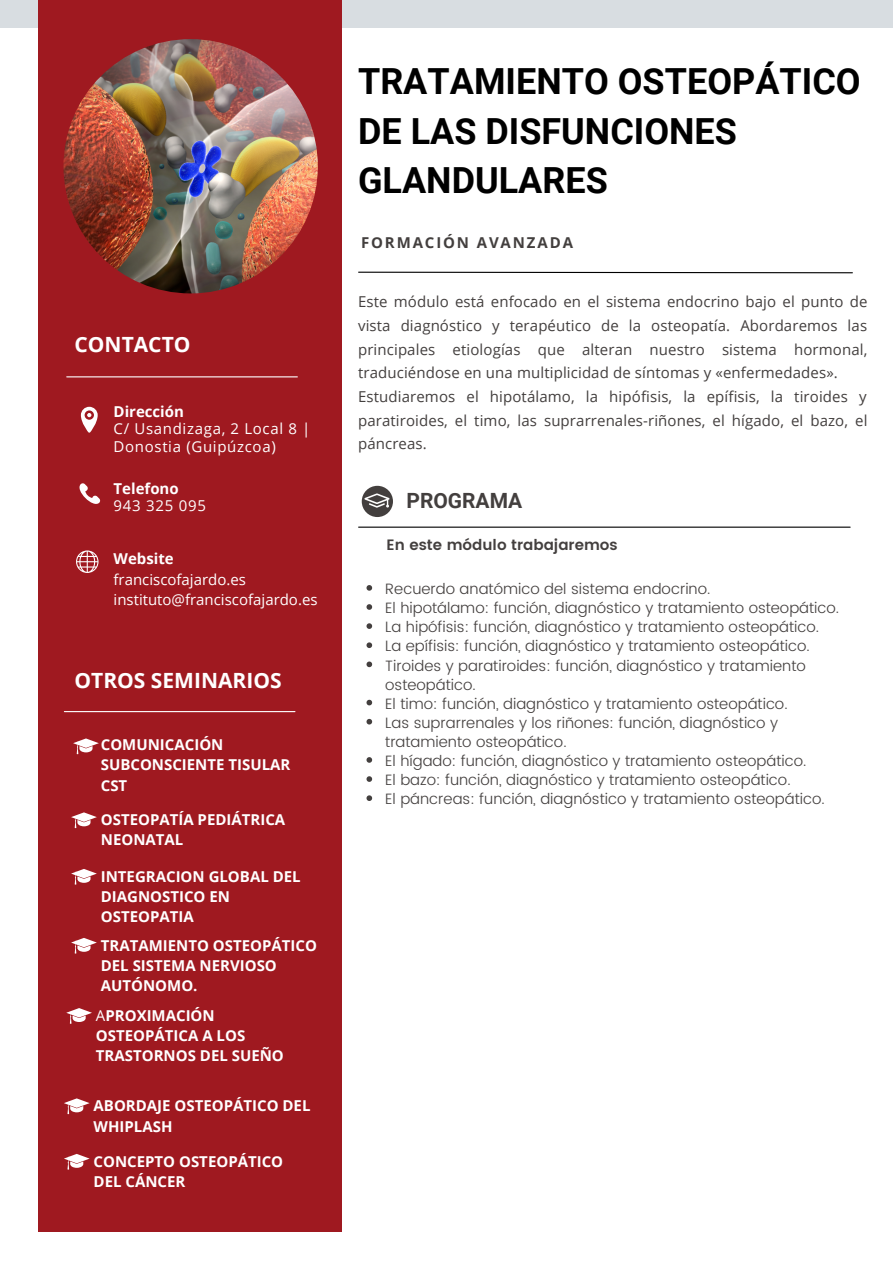
<style>
.page{position:relative;width:893px;height:1264px;background:#fff}
.page>*{position:absolute;margin:0;border:0;box-sizing:border-box;transform-origin:0 0}
.t1{font:700 36px/49.5px "Roboto";color:#000}
.t2{font:700 21px "Open Sans";color:#fff}
.t3{font:700 21px "Roboto";color:#433f3e}
.t4{font:300 15px/19px "Poppins";color:#433f3e}
.t5{font:15px/23.5px "Open Sans";letter-spacing:.01em;color:#433f3e}
.t6{font:700 15px/20.2px "Open Sans";color:#fff}
.t7{font:15px/20.2px "Open Sans";color:#fff}
.t8{font:15px/18px "Open Sans";letter-spacing:.045em;color:#fff}
.t9{font:600 15px "Poppins";color:#433f3e}
.t10{font:700 15px "Open Sans";letter-spacing:.125em;color:#433f3e}
.t11{font:15px "Open Sans";letter-spacing:.05em;color:#fff}
.s1{font-weight:400}
</style>
<div class="page">
<div style="left:0;top:0;width:892px;height:27px;background:#d8dde1"></div>
<div style="left:38px;top:0;width:303px;height:1231px;background:#9f1920"></div>
<img style="left:63px;top:39px;width:255px;height:254px;border-radius:50%">
<hr style="left:358px;top:526px;width:492px;height:1px;background:#000">
<div style="left:362px;top:486px;width:31px;height:31px;background:#433f3e;border-radius:50%"></div>
<svg style="left:364px;top:493px;width:25px;height:14px"></svg>
<svg style="left:366px;top:585px;width:6px;height:5px"></svg>
<svg style="left:366px;top:604px;width:6px;height:6px"></svg>
<svg style="left:366px;top:623px;width:6px;height:6px"></svg>
<svg style="left:366px;top:642px;width:6px;height:6px"></svg>
<svg style="left:366px;top:661px;width:6px;height:6px"></svg>
<svg style="left:366px;top:699px;width:6px;height:6px"></svg>
<svg style="left:366px;top:719px;width:6px;height:5px"></svg>
<svg style="left:366px;top:757px;width:6px;height:5px"></svg>
<svg style="left:366px;top:776px;width:6px;height:5px"></svg>
<svg style="left:366px;top:795px;width:6px;height:6px"></svg>
<svg style="left:358px;top:271px;width:495px;height:3px"></svg>
<hr style="left:67px;top:376px;width:230px;height:1px;background:#fff">
<svg style="left:79px;top:483px;width:21px;height:21px"></svg>
<svg style="left:81px;top:407px;width:17px;height:25px"></svg>
<svg style="left:76px;top:550px;width:22px;height:23px"></svg>
<hr style="left:64px;top:711px;width:231px;height:1px;background:#fff">
<svg style="left:73px;top:738px;width:26px;height:16px"></svg>
<svg style="left:71px;top:812px;width:26px;height:16px"></svg>
<svg style="left:71px;top:869px;width:26px;height:15px"></svg>
<svg style="left:71px;top:938px;width:26px;height:15px"></svg>
<svg style="left:66px;top:1008px;width:26px;height:15px"></svg>
<svg style="left:64px;top:1098px;width:26px;height:16px"></svg>
<svg style="left:64px;top:1154px;width:26px;height:15px"></svg>
<h2 class="t2" style="left:75px;top:329px;width:117px">CONTACTO</h2>
<p class="t6" style="left:114px;top:400px;width:72px">Dirección</p>
<p class="t8" style="left:114px;top:419px;width:198px">C/ Usandizaga, 2 Local 8 |<br>Donostia (Guipúzcoa)</p>
<p class="t6" style="left:114px;top:477px;width:67px">Telefono</p>
<p class="t11" style="left:114px;top:495px;width:94px">943 325 095</p>
<p class="t6" style="left:114px;top:548px;width:62px">Website</p>
<p class="t7" style="left:114px;top:568px;width:205px">franciscofajardo.es instituto@franciscofajardo.es</p>
<h2 class="t2" style="left:75px;top:665px;width:208px">OTROS SEMINARIOS</h2>
<p class="t6" style="left:101px;top:734px;width:191px">COMUNICACIÓN<br>SUBCONSCIENTE TISULAR<br>CST</p>
<p class="t6" style="left:101px;top:808px;width:186px">OSTEOPATÍA PEDIÁTRICA<br>NEONATAL</p>
<p class="t6" style="left:101px;top:865px;width:201px">INTEGRACION GLOBAL DEL<br>DIAGNOSTICO EN<br>OSTEOPATIA</p>
<p class="t6" style="left:101px;top:934px;width:218px">TRATAMIENTO OSTEOPÁTICO<br>DEL SISTEMA NERVIOSO<br>AUTÓNOMO.</p>
<p class="t6" style="left:96px;top:1005px;width:189px"><span class="s1">A</span>PROXIMACIÓN<br>OSTEOPÁTICA A LOS<br>TRASTORNOS DEL SUEÑO</p>
<p class="t6" style="left:94px;top:1095px;width:218px">ABORDAJE OSTEOPÁTICO DEL<br>WHIPLASH</p>
<p class="t6" style="left:94px;top:1150px;width:191px">CONCEPTO OSTEOPÁTICO<br>DEL CÁNCER</p>
<h1 class="t1" style="left:358px;top:55px;width:504px">TRATAMIENTO OSTEOPÁTICO<br>DE LAS DISFUNCIONES<br>GLANDULARES</h1>
<p class="t10" style="left:361px;top:231px;width:213px">FORMACIÓN AVANZADA</p>
<p class="t5" style="left:358px;top:290px;width:511px">Este módulo está enfocado en el sistema endocrino bajo el punto de vista diagnóstico y terapéutico de la osteopatía. Abordaremos las principales etiologías que alteran nuestro sistema hormonal, traduciéndose en una multiplicidad de síntomas y «enfermedades».<br>Estudiaremos el hipotálamo, la hipófisis, la epífisis, la tiroides y paratiroides, el timo, las suprarrenales-riñones, el hígado, el bazo, el páncreas.</p>
<h2 class="t3" style="left:406px;top:486px;width:117px">PROGRAMA</h2>
<p class="t9" style="left:386px;top:533px;width:232px">En este módulo trabajaremos</p>
<p class="t4" style="left:385px;top:580px;width:455px">Recuerdo anatómico del sistema endocrino.<br>El hipotálamo: función, diagnóstico y tratamiento osteopático.<br>La hipófisis: función, diagnóstico y tratamiento osteopático.<br>La epífisis: función, diagnóstico y tratamiento osteopático.<br>Tiroides y paratiroides: función, diagnóstico y tratamiento osteopático.<br>El timo: función, diagnóstico y tratamiento osteopático.<br>Las suprarrenales y los riñones: función, diagnóstico y tratamiento osteopático.<br>El hígado: función, diagnóstico y tratamiento osteopático.<br>El bazo: función, diagnóstico y tratamiento osteopático.<br>El páncreas: función, diagnóstico y tratamiento osteopático.</p>
</div>
